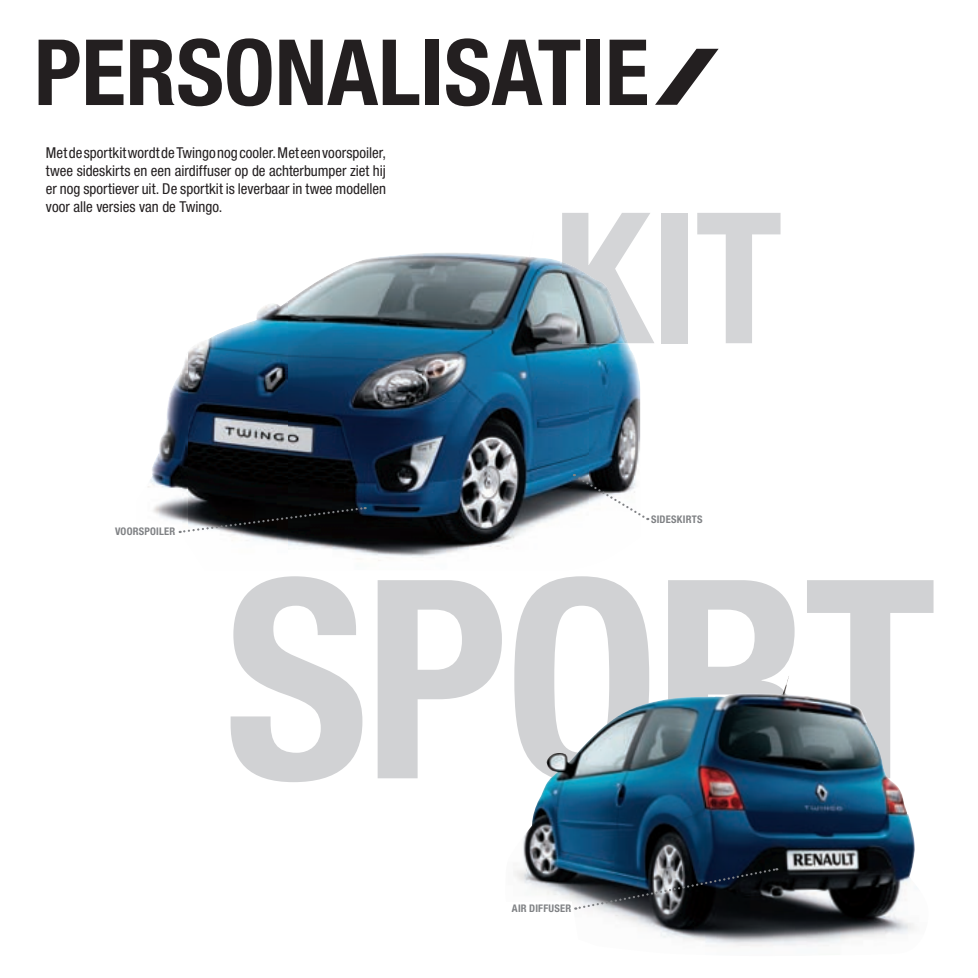
<style>
.page{position:relative;width:978px;height:978px;background:#fff}
.page>*{position:absolute;margin:0;border:0;box-sizing:border-box;transform-origin:0 0}
.t1{font:700 condensed 277.5px "Helvetica Neue";letter-spacing:-.015em;color:#d1d2d4}
.t2{font:700 condensed 182.55px "Helvetica Neue";color:#d4d5d7}
.t3{font:700 condensed 91.5px "Helvetica Neue";color:#231f20}
.t4{font:condensed 15px/18px "Helvetica Neue";color:#231f20;text-align:justify}
.t5{font:700 condensed 10.5px "Helvetica Neue";letter-spacing:.02em;color:#808285}
</style>
<div class="page">
<svg style="left:655px;top:49px;width:64px;height:56px"></svg>
<img style="left:288px;top:253px;width:302px;height:308px">
<img style="left:187px;top:301px;width:101px;height:243px">
<img style="left:148px;top:358px;width:39px;height:175px">
<img style="left:590px;top:343px;width:50px;height:130px">
<img style="left:562px;top:262px;width:66px;height:81px">
<svg style="left:573px;top:473px;width:75px;height:47px"></svg>
<svg style="left:180px;top:506px;width:186px;height:28px;background:#252628"></svg>
<img style="left:514px;top:676px;width:404px;height:271px">
<svg style="left:575px;top:867px;width:202px;height:43px;background:#2e3841"></svg>
<p class="t3" style="left:34px;top:39px;width:616px">PERSONALISATIE</p>
<p class="t4" style="left:46px;top:145px;width:342px">Met de sportkit wordt de Twingo nog cooler. Met een voorspoiler, twee sideskirts en een airdiffuser op de achterbumper ziet hij er nog sportiever uit. De sportkit is leverbaar in twee modellen voor alle versies van de Twingo.</p>
<p class="t5" style="left:115px;top:528px;width:62px">VOORSPOILER</p>
<p class="t2" style="left:553px;top:212px;width:231px">KIT</p>
<p class="t5" style="left:651px;top:515px;width:53px">SIDESKIRTS</p>
<p class="t1" style="left:225px;top:579px;width:714px">SPORT</p>
<p class="t5" style="left:512px;top:904px;width:61px">AIR DIFFUSER</p>
</div>
